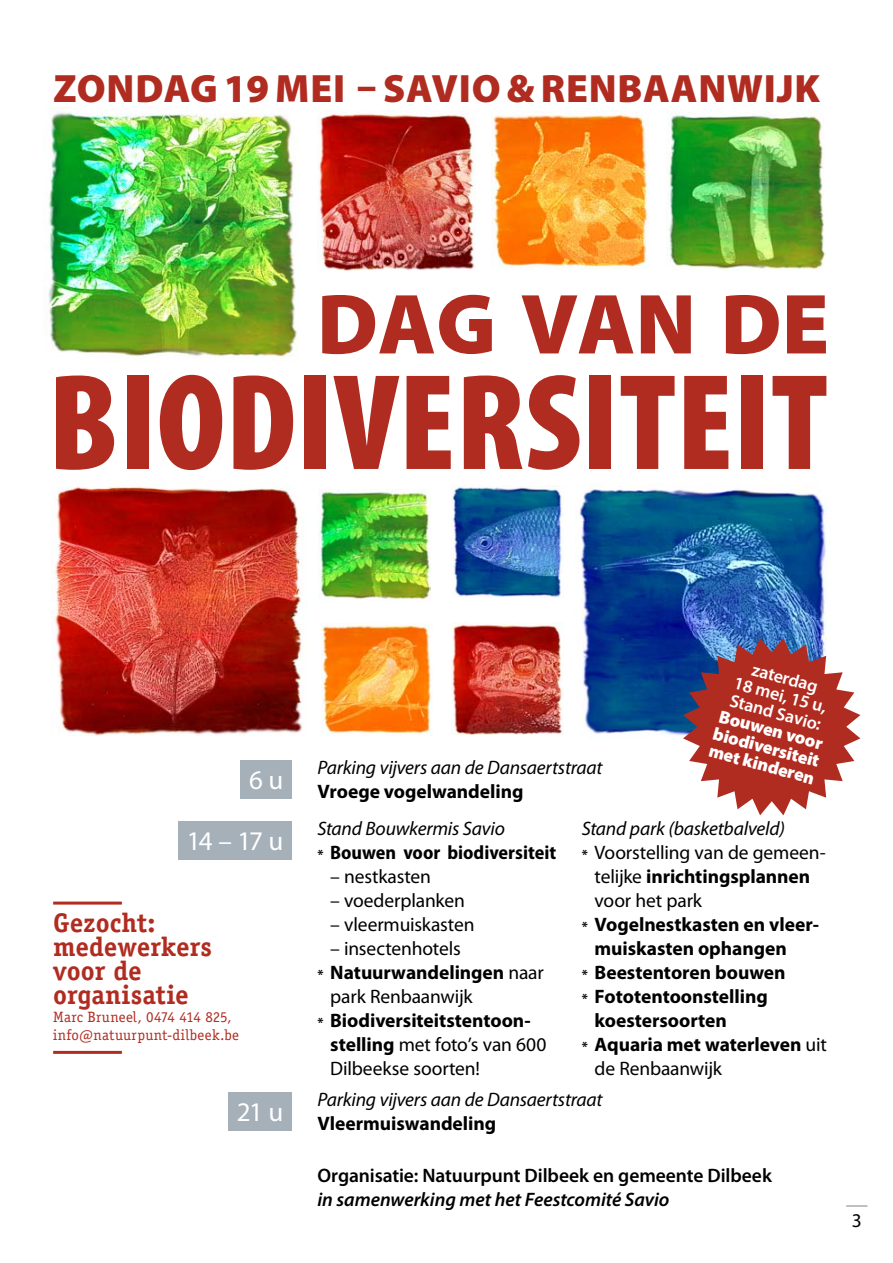
<style>
.page{position:relative;width:893px;height:1263px;background:#fff}
.page>*{position:absolute;margin:0;border:0;box-sizing:border-box;transform-origin:0 0}
.t1{font:900 condensed 138px "Myriad Pro";letter-spacing:.005em;color:#b12c20}
.t2{font:900 86.1px "Myriad Pro";color:#b12c20}
.t3{font:900 39.75px "Myriad Pro";letter-spacing:.02em;color:#b12c20}
.t4{font:700 27px/24px "Officina Serif Std";letter-spacing:-.005em;color:#b12c20}
.t5{font:27px "Myriad Pro";color:#fff}
.t6{font:700 19.5px "Myriad Pro";letter-spacing:-.005em;color:#000}
.t7{font:19.5px "Myriad Pro";letter-spacing:-.005em;color:#000}
.t8{font:italic 19.5px "Myriad Pro";letter-spacing:-.01em;color:#000}
.t9{font:600 19.5px "Myriad Pro";letter-spacing:-.005em;color:#000}
.t10{font:700 semi-condensed 19.5px/24px "Myriad Pro";color:#000}
.t11{font:italic 600 19.5px "Myriad Pro";letter-spacing:-.005em;color:#000}
.t12{font:900 18px/18px "Myriad Pro";color:#fff}
.t13{font:600 18px/18px "Myriad Pro";color:#fff;text-align:center}
.t14{font:15px/18px "Officina Serif Std";letter-spacing:.015em;color:#b12c20}
.s1{font-weight:400;font-style:italic;font-stretch:normal}
.s2{font-stretch:normal;font-size:13.5px}
.s3{font-size:13.5px}
.s4{font-weight:400}
.s5{font-weight:700}
.s6{font-weight:700;font-size:13.5px}
</style>
<div class="page">
<svg style="left:846px;top:1205px;width:21px;height:1px"></svg>
<img style="left:51px;top:480px;width:255px;height:255px">
<img style="left:45px;top:106px;width:254px;height:252px">
<img style="left:579px;top:483px;width:249px;height:255px">
<img style="left:452px;top:486px;width:111px;height:111px">
<img style="left:452px;top:623px;width:111px;height:111px">
<img style="left:321px;top:624px;width:112px;height:111px">
<img style="left:319px;top:489px;width:111px;height:111px">
<img style="left:317px;top:111px;width:158px;height:159px">
<img style="left:666px;top:112px;width:160px;height:158px">
<img style="left:491px;top:111px;width:158px;height:157px">
<div style="left:178px;top:821px;width:114px;height:38px;background:#a6b0b9"></div>
<div style="left:241px;top:760px;width:51px;height:38px;background:#a6b0b9"></div>
<div style="left:228px;top:1092px;width:64px;height:38px;background:#a6b0b9"></div>
<svg style="left:683px;top:638px;width:177px;height:177px"></svg>
<hr style="left:53px;top:901px;width:69px;height:3px;background:#b12c20">
<hr style="left:53px;top:1051px;width:69px;height:3px;background:#b12c20">
<h3 class="t3" style="left:54px;top:66px;width:768px">ZONDAG 19 MEI – SAVIO &amp; RENBAANWIJK</h3>
<h2 class="t2" style="left:317px;top:275px;width:514px">DAG VAN DE</h2>
<h1 class="t1" style="left:48px;top:346px;width:781px">BIODIVERSITEIT</h1>
<h3 class="t5" style="left:249px;top:763px;width:36px">6 u</h3>
<h3 class="t5" style="left:187px;top:824px;width:98px">14 – 17 u</h3>
<h3 class="t4" style="left:53px;top:911px;width:160px">Gezocht: medewerkers voor de organisatie</h3>
<p class="t14" style="left:53px;top:1008px;width:187px">Marc Bruneel, 0474 414 825, info@natuurpunt-dilbeek.be</p>
<h3 class="t5" style="left:237px;top:1095px;width:48px">21 u</h3>
<p class="t8" style="left:317px;top:756px;width:287px">Parking vijvers aan de Dansaertstraat</p>
<p class="t6" style="left:317px;top:779px;width:207px">Vroege vogelwandeling</p>
<p class="t13" style="left:741px;top:656px;width:97px;rotate:15deg">zaterdag<br>18 mei, 15 u,<br>Stand Savio:</p>
<p class="t12" style="left:720px;top:707px;width:112px;rotate:15deg">BOUWEN VOOR<br>BIODIVERSITEIT<br>MET KINDEREN</p>
<p class="t10" style="left:317px;top:817px;width:240px"><span class="s1">Stand Bouwkermis Savio<br></span><span class="s2">*</span> Bouwen voor biodiversiteit</p>
<p class="t7" style="left:330px;top:865px;width:102px">– nestkasten</p>
<p class="t7" style="left:330px;top:889px;width:136px">– voederplanken</p>
<p class="t7" style="left:330px;top:913px;width:146px">– vleermuiskasten</p>
<p class="t7" style="left:330px;top:937px;width:132px">– insectenhotels</p>
<p class="t6" style="left:317px;top:960px;width:228px"><span class="s3">*</span> Natuurwandelingen <span class="s4">naar</span></p>
<p class="t7" style="left:330px;top:985px;width:144px">park Renbaanwijk</p>
<p class="t6" style="left:317px;top:1008px;width:215px"><span class="s3">*</span> Biodiversiteitstentoon-</p>
<p class="t7" style="left:330px;top:1033px;width:218px"><span class="s5">stelling</span> met foto’s van 600</p>
<p class="t7" style="left:330px;top:1057px;width:151px">Dilbeekse soorten!</p>
<p class="t8" style="left:582px;top:817px;width:205px">Stand park (basketbalveld)</p>
<p class="t7" style="left:582px;top:841px;width:245px"><span class="s6">*</span> Voorstelling van de gemeen-</p>
<p class="t6" style="left:595px;top:864px;width:217px"><span class="s4">telijke</span> inrichtingsplannen</p>
<p class="t7" style="left:595px;top:889px;width:109px">voor het park</p>
<p class="t6" style="left:582px;top:912px;width:239px"><span class="s3">*</span> Vogelnestkasten en vleer-</p>
<p class="t6" style="left:595px;top:936px;width:194px">muiskasten ophangen</p>
<p class="t6" style="left:582px;top:960px;width:205px"><span class="s3">*</span> Beestentoren bouwen</p>
<p class="t6" style="left:582px;top:984px;width:187px"><span class="s3">*</span> Fototentoonstelling</p>
<p class="t6" style="left:595px;top:1008px;width:134px">koestersoorten</p>
<p class="t6" style="left:582px;top:1032px;width:247px"><span class="s3">*</span> Aquaria met waterleven <span class="s4">uit</span></p>
<p class="t7" style="left:595px;top:1057px;width:129px">de Renbaanwijk</p>
<p class="t8" style="left:317px;top:1088px;width:287px">Parking vijvers aan de Dansaertstraat</p>
<p class="t6" style="left:317px;top:1111px;width:180px">Vleermuiswandeling</p>
<p class="t9" style="left:317px;top:1163px;width:456px">Organisatie: Natuurpunt Dilbeek en gemeente Dilbeek</p>
<p class="t11" style="left:317px;top:1187px;width:353px">in samenwerking met het Feestcomité Savio</p>
<p class="t7" style="left:852px;top:1209px;width:12px">3</p>
</div>
